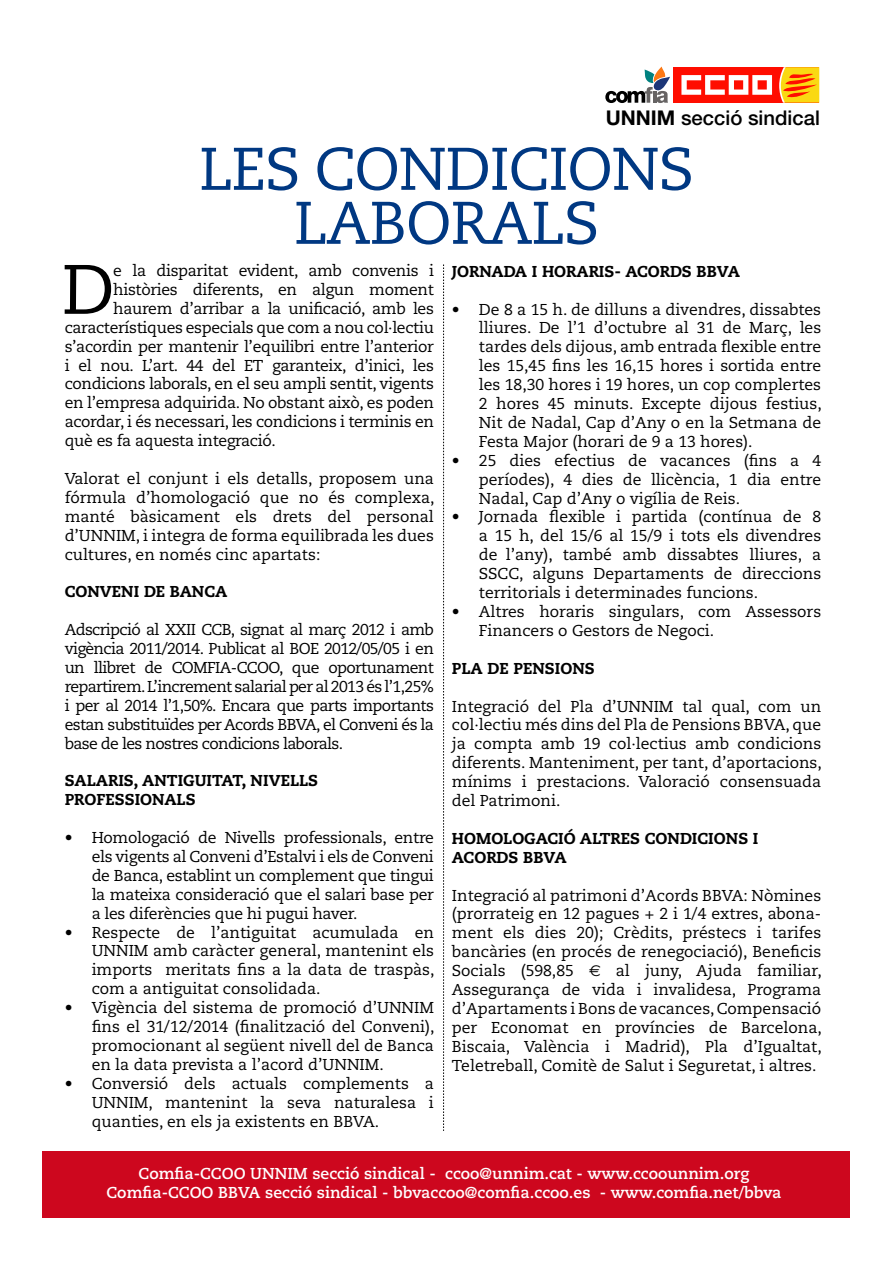
<style>
.page{position:relative;width:893px;height:1263px;background:#fff}
.page>*{position:absolute;margin:0;border:0;box-sizing:border-box;transform-origin:0 0}
.t1{font:69.75px "Caecilia";color:#000}
.t2{font:60px/54px "Caecilia";letter-spacing:-.02em;color:#003882;text-align:center}
.t3{font:500 20.25px "Helvetica Neue";color:#000}
.t4{font:15.75px/18.9px "Caecilia";letter-spacing:-.01em;color:#000;text-align:justify}
.t5{font:700 15.75px/18.9px "Caecilia";color:#fff;text-align:center}
.t6{font:800 15.75px/18.9px "Caecilia";color:#000}
.s1{font-weight:700}
.s2{font-family:"Euro Sans"}
</style>
<div class="page">
<svg style="left:605px;top:67px;width:65px;height:36px"></svg>
<div style="left:674px;top:67px;width:145px;height:36px;background:#ff0d00"></div>
<svg style="left:779px;top:67px;width:40px;height:36px"></svg>
<svg style="left:681px;top:75px;width:91px;height:20px"></svg>
<div style="left:43px;top:1151px;width:807px;height:67px;background:#cd071e"></div>
<svg style="left:443px;top:264px;width:1px;height:867px"></svg>
<p class="t3" style="left:606px;top:105px;width:216px"><span class="s1">UNNIM</span> secció sindical</p>
<h2 class="t2" style="left:199px;top:143px;width:496px">LES CONDICIONS<br>LABORALS</h2>
<h1 class="t1" style="left:62px;top:249px;width:54px">D</h1>
<p class="t4" style="left:113px;top:261px;width:322px">e la disparitat evident, amb convenis i</p>
<p class="t4" style="left:113px;top:280px;width:322px">històries diferents, en algun moment</p>
<p class="t4" style="left:113px;top:299px;width:322px">haurem d’arribar a la unificació, amb les</p>
<p class="t4" style="left:65px;top:318px;width:371px">característiques especials que com a nou col·lectiu</p>
<p class="t4" style="left:65px;top:337px;width:371px">s’acordin per mantenir l’equilibri entre l’anterior</p>
<p class="t4" style="left:65px;top:356px;width:371px">i el nou. L’art. 44 del ET garanteix, d’inici, les</p>
<p class="t4" style="left:65px;top:375px;width:371px">condicions laborals, en el seu ampli sentit, vigents</p>
<p class="t4" style="left:65px;top:394px;width:371px">en l’empresa adquirida. No obstant això, es poden</p>
<p class="t4" style="left:65px;top:413px;width:371px">acordar, i és necessari, les condicions i terminis en</p>
<p class="t4" style="left:65px;top:431px;width:213px">què es fa aquesta integració.</p>
<p class="t4" style="left:65px;top:469px;width:371px">Valorat el conjunt i els detalls, proposem una fórmula d’homologació que no és complexa, manté bàsicament els drets del personal d’UNNIM, i integra de forma equilibrada les dues cultures, en només cinc apartats:</p>
<p class="t6" style="left:65px;top:582px;width:164px">CONVENI DE BANCA</p>
<p class="t4" style="left:65px;top:620px;width:371px">Adscripció al XXII CCB, signat al març 2012 i amb vigència 2011/2014. Publicat al BOE 2012/05/05 i en un llibret de COMFIA-CCOO, que oportunament repartirem. L’increment salarial per al 2013 és l’1,25% i per al 2014 l’1,50%. Encara que parts importants estan substituïdes per Acords BBVA, el Conveni és la base de les nostres condicions laborals.</p>
<p class="t6" style="left:65px;top:771px;width:255px">SALARIS, ANTIGUITAT, NIVELLS<br>PROFESSIONALS</p>
<p class="t4" style="left:92px;top:828px;width:344px;text-indent:-27px">• Homologació de Nivells professionals, entre els vigents al Conveni d’Estalvi i els de Conveni de Banca, establint un complement que tingui la mateixa consideració que el salari base per a les diferències que hi pugui haver.</p>
<p class="t4" style="left:92px;top:923px;width:344px;text-indent:-27px">• Respecte de l’antiguitat acumulada en UNNIM amb caràcter general, mantenint els imports meritats fins a la data de traspàs, com a antiguitat consolidada.</p>
<p class="t4" style="left:92px;top:998px;width:344px;text-indent:-27px">• Vigència del sistema de promoció d’UNNIM fins el 31/12/2014 (finalització del Conveni), promocionant al següent nivell del de Banca en la data prevista a l’acord d’UNNIM.</p>
<p class="t4" style="left:92px;top:1074px;width:344px;text-indent:-27px">• Conversió dels actuals complements a UNNIM, mantenint la seva naturalesa i quanties, en els ja existents en BBVA.</p>
<p class="t6" style="left:452px;top:262px;width:290px">JORNADA I HORARIS- ACORDS BBVA</p>
<p class="t4" style="left:479px;top:300px;width:344px;text-indent:-27px">• De 8 a 15 h. de dilluns a divendres, dissabtes lliures. De l’1 d’octubre al 31 de Març, les tardes dels dijous, amb entrada flexible entre les 15,45 fins les 16,15 hores i sortida entre les 18,30 hores i 19 hores, un cop complertes 2 hores 45 minuts. Excepte dijous festius, Nit de Nadal, Cap d’Any o en la Setmana de Festa Major (horari de 9 a 13 hores).</p>
<p class="t4" style="left:479px;top:451px;width:344px;text-indent:-27px">• 25 dies efectius de vacances (fins a 4 períodes), 4 dies de llicència, 1 dia entre Nadal, Cap d’Any o vigília de Reis.</p>
<p class="t4" style="left:479px;top:508px;width:344px;text-indent:-27px">• Jornada flexible i partida (contínua de 8 a 15 h, del 15/6 al 15/9 i tots els divendres de l’any), també amb dissabtes lliures, a SSCC, alguns Departaments de direccions territorials i determinades funcions.</p>
<p class="t4" style="left:479px;top:602px;width:344px;text-indent:-27px">• Altres horaris singulars, com Assessors<br>Financers o Gestors de Negoci.</p>
<p class="t6" style="left:452px;top:659px;width:144px">PLA DE PENSIONS</p>
<p class="t4" style="left:452px;top:697px;width:371px">Integració del Pla d’UNNIM tal qual, com un col·lectiu més dins del Pla de Pensions BBVA, que ja compta amb 19 col·lectius amb condicions diferents. Manteniment, per tant, d’aportacions, mínims i prestacions. Valoració consensuada del Patrimoni.</p>
<p class="t6" style="left:452px;top:829px;width:308px">HOMOLOGACIÓ ALTRES CONDICIONS I<br>ACORDS BBVA</p>
<p class="t4" style="left:452px;top:886px;width:371px">Integració al patrimoni d’Acords BBVA: Nòmines (prorrateig en 12 pagues + 2 i 1/4 extres, abona&shy;ment els dies 20); Crèdits, préstecs i tarifes bancàries (en procés de renegociació), Beneficis Socials (598,85 <span class="s2">€</span> al juny, Ajuda familiar, Assegurança de vida i invalidesa, Programa d’Apartaments i Bons de vacances, Compensació per Economat en províncies de Barcelona, Biscaia, València i Madrid), Pla d’Igualtat, Teletreball, Comitè de Salut i Seguretat, i altres.</p>
<p class="t5" style="left:107px;top:1164px;width:676px">Comfia-CCOO UNNIM secció sindical - ccoo@unnim.cat - www.ccoounnim.org<br>Comfia-CCOO BBVA secció sindical - bbvaccoo@comfia.ccoo.es - www.comfia.net/bbva</p>
</div>
